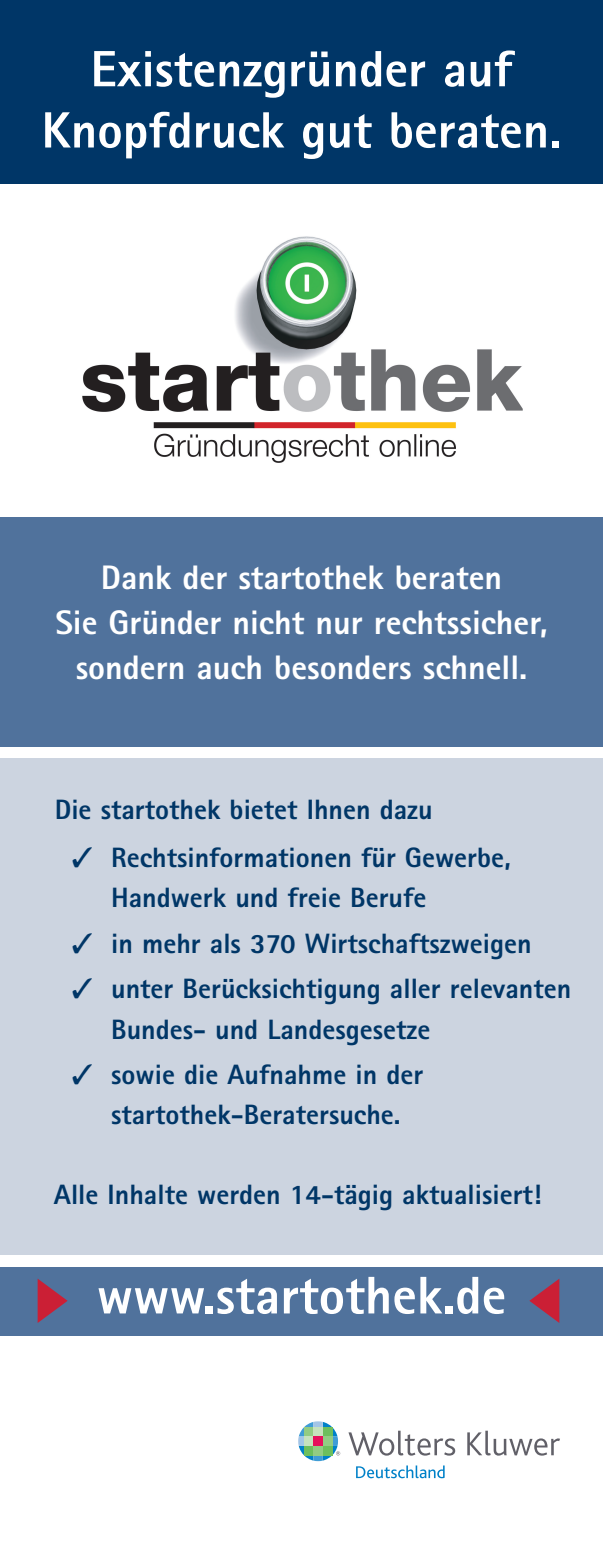
<style>
.page{position:relative;width:603px;height:1560px;background:#fff}
.page>*{position:absolute;margin:0;border:0;box-sizing:border-box;transform-origin:0 0}
.t1{font:800 53px "Rotis Sans Serif";color:#fff}
.t2{font:800 51px/61.2px "Rotis Sans Serif";color:#fff;text-align:center}
.t3{font:800 34px/45px "Rotis Sans Serif";color:#fff;text-align:center}
.t4{font:800 28px/40px "Rotis Sans Serif";color:#003667}
</style>
<div class="page">
<img style="left:82px;top:236px;width:440px;height:226px">
<div style="left:0;top:517px;width:602px;height:230px;background:#50729c"></div>
<div style="left:0;top:1266px;width:602px;height:69px;background:#50729c"></div>
<div style="left:0;top:758px;width:602px;height:496px;background:#ccd4e0"></div>
<div style="left:0;top:0;width:602px;height:184px;background:#003667"></div>
<svg style="left:356px;top:1465px;width:88px;height:12px"></svg>
<svg style="left:348px;top:1430px;width:107px;height:25px"></svg>
<svg style="left:467px;top:1430px;width:92px;height:25px"></svg>
<svg style="left:298px;top:1421px;width:42px;height:39px"></svg>
<h2 class="t2" style="left:41px;top:43px;width:521px">Existenzgründer auf<br>Knopfdruck gut beraten.</h2>
<p class="t3" style="left:55px;top:558px;width:493px">Dank der startothek beraten<br>Sie Gründer nicht nur rechtssicher, sondern auch besonders schnell.</p>
<p class="t4" style="left:55px;top:791px;width:379px">Die startothek bietet Ihnen dazu</p>
<p class="t4" style="left:111px;top:840px;width:401px;text-indent:-39px">✓ Rechtsinformationen für Gewerbe,<br>Handwerk und freie Berufe</p>
<p class="t4" style="left:72px;top:926px;width:461px">✓ in mehr als 370 Wirtschaftszweigen</p>
<p class="t4" style="left:111px;top:971px;width:461px;text-indent:-39px">✓ unter Berücksichtigung aller relevanten<br>Bundes- und Landesgesetze</p>
<p class="t4" style="left:72px;top:1057px;width:352px;text-align:center">✓ sowie die Aufnahme in der startothek-Beratersuche.</p>
<p class="t4" style="left:54px;top:1177px;width:489px">Alle Inhalte werden 14-tägig aktualisiert!</p>
<h1 class="t1" style="left:97px;top:1276px;width:411px">www.startothek.de</h1>
</div>
